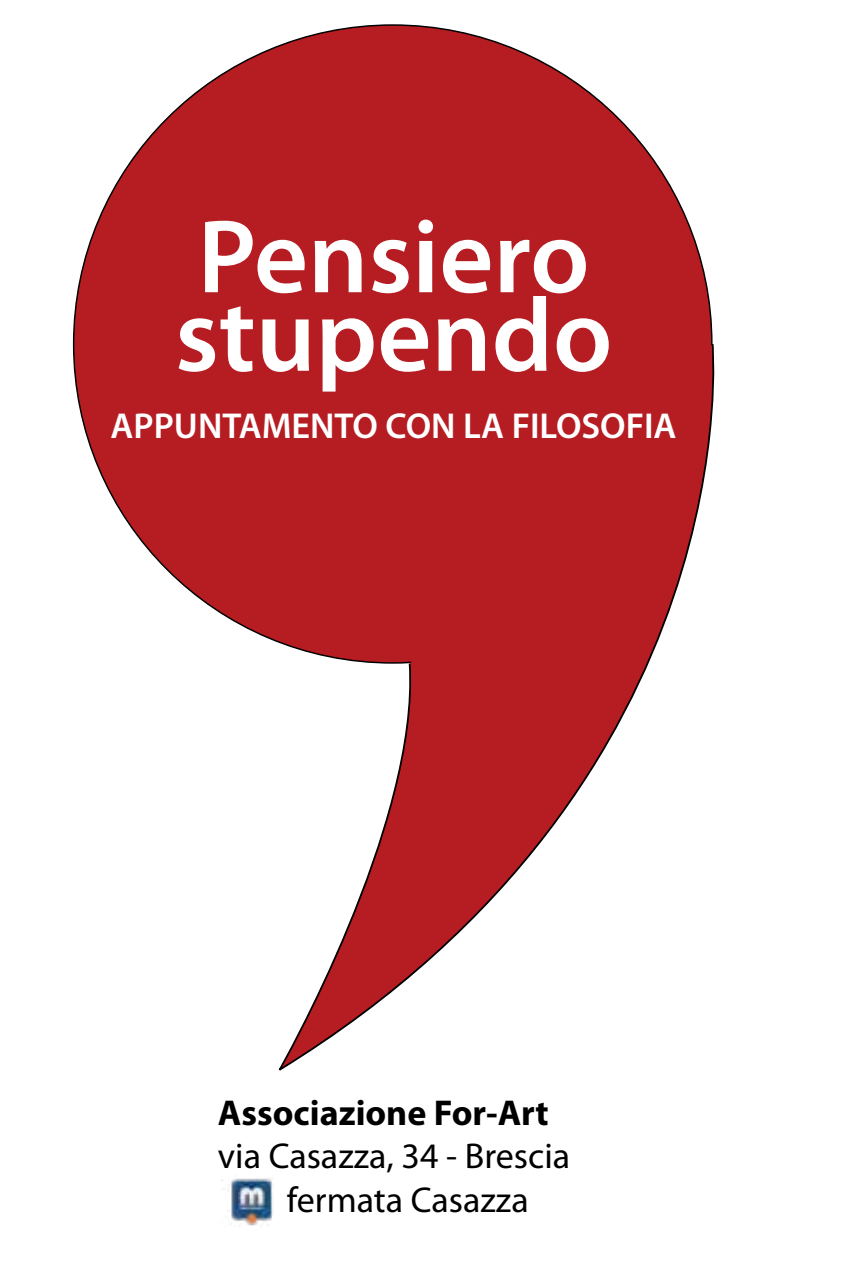
<style>
.page{position:relative;width:851px;height:1276px;background:#fff}
.page>*{position:absolute;margin:0;border:0;box-sizing:border-box;transform-origin:0 0}
.t1{font:600 105.3px/78.6px "Myriad Pro";color:#fff}
.t2{font:36px/43.2px "Myriad Pro";color:#000}
.t3{font:600 36px "Myriad Pro";color:#fff}
.t4{font:700 36px "Myriad Pro";color:#000}
</style>
<div class="page">
<div style="left:74px;top:25px;width:637px;height:638px;background:#b61d22;border-radius:50%"></div>
<svg style="left:278px;top:342px;width:437px;height:729px"></svg>
<img style="left:222px;top:1178px;width:52px;height:48px">
<h1 class="t1" style="left:175px;top:215px;width:439px">Pensiero stupendo</h1>
<p class="t3" style="left:110px;top:403px;width:567px">APPUNTAMENTO CON LA FILOSOFIA</p>
<p class="t4" style="left:218px;top:1089px;width:332px">Associazione For-Art</p>
<p class="t2" style="left:286px;top:1134px;width:285px;text-indent:-69px">via Casazza, 34 - Brescia fermata Casazza</p>
</div>
